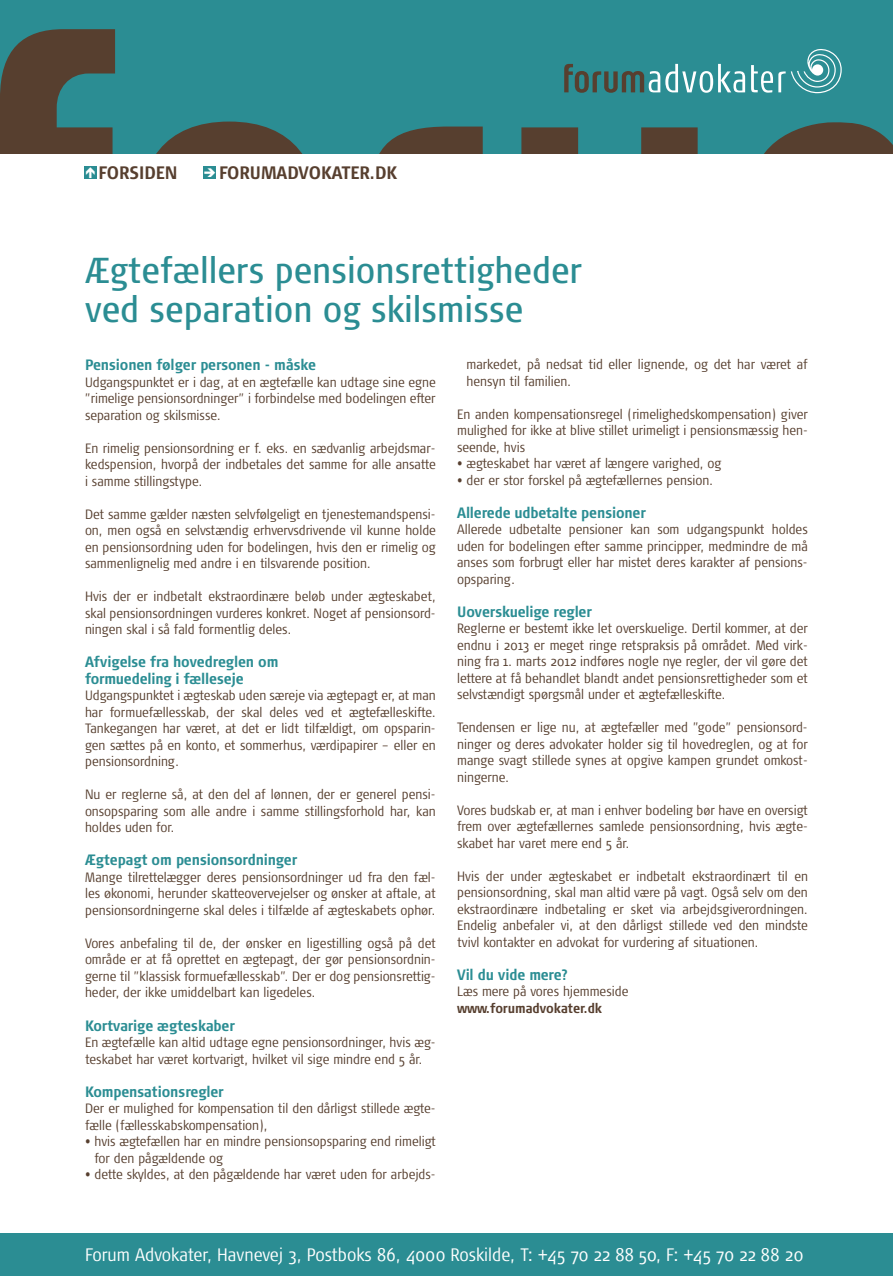
<style>
.page{position:relative;width:893px;height:1276px;background:#fff}
.page>*{position:absolute;margin:0;border:0;box-sizing:border-box;transform-origin:0 0}
.t1{font:36px/39px "Signa Cond";color:#2b8d93}
.t2{font:300 18px "Signa Cond";color:#fff}
.t3{font:700 18px "Signa Cond";color:#573f2f}
.t4{font:700 15px/16.5px "Signa Cond";color:#2b8d93}
.t5{font:300 13.5px/16.5px "Signa Cond";color:#573f2f;text-align:justify}
.t6{font:700 13.5px "Signa Cond";letter-spacing:-.005em;color:#573f2f}
.s1{color:#fff}
</style>
<div class="page">
<div style="left:0;top:1233px;width:893px;height:43px;background:#2b8d93"></div>
<div style="left:84px;top:166px;width:13px;height:13px;background:#2b8d93"></div>
<div style="left:204px;top:166px;width:12px;height:13px;background:#2b8d93"></div>
<div style="left:0;top:0;width:893px;height:153px;background:#2b8d93"></div>
<svg style="left:0;top:29px;width:115px;height:124px"></svg>
<svg style="left:157px;top:122px;width:145px;height:31px"></svg>
<svg style="left:380px;top:127px;width:103px;height:26px;background:#504a3d"></svg>
<svg style="left:521px;top:127px;width:177px;height:26px"></svg>
<svg style="left:764px;top:122px;width:129px;height:31px"></svg>
<svg style="left:564px;top:64px;width:181px;height:29px"></svg>
<svg style="left:751px;top:49px;width:91px;height:45px"></svg>
<h2 class="t3" style="left:99px;top:162px;width:81px">FORSIDEN</h2>
<h2 class="t3" style="left:203px;top:162px;width:195px"><span class="s1">➔</span> FORUMADVOKATER.DK</h2>
<h1 class="t1" style="left:85px;top:251px;width:499px">Ægtefællers pensionsrettigheder ved separation og skilsmisse</h1>
<p class="t4" style="left:85px;top:357px;width:233px">Pensionen følger personen - måske</p>
<p class="t5" style="left:85px;top:374px;width:352px">Udgangspunktet er i dag, at en ægtefælle kan udtage sine egne ”rimelige pensionsordninger” i forbindelse med bodelingen efter separation og skilsmisse.</p>
<p class="t5" style="left:85px;top:440px;width:352px">En rimelig pensionsordning er f. eks. en sædvanlig arbejdsmar&shy;kedspension, hvorpå der indbetales det samme for alle ansatte i samme stillingstype.</p>
<p class="t5" style="left:85px;top:506px;width:352px">Det samme gælder næsten selvfølgeligt en tjenestemandspensi&shy;on, men også en selvstændig erhvervsdrivende vil kunne holde en pensionsordning uden for bodelingen, hvis den er rimelig og sammenlignelig med andre i en tilsvarende position.</p>
<p class="t5" style="left:85px;top:588px;width:352px">Hvis der er indbetalt ekstraordinære beløb under ægteskabet, skal pensionsordningen vurderes konkret. Noget af pensionsord&shy;ningen skal i så fald formentlig deles.</p>
<p class="t4" style="left:85px;top:654px;width:195px">Afvigelse fra hovedreglen om formuedeling i fælleseje</p>
<p class="t5" style="left:85px;top:687px;width:352px">Udgangspunktet i ægteskab uden særeje via ægtepagt er, at man har formuefællesskab, der skal deles ved et ægtefælleskifte.<br>Tankegangen har været, at det er lidt tilfældigt, om opsparin&shy;gen sættes på en konto, et sommerhus, værdipapirer – eller en pensionsordning.</p>
<p class="t5" style="left:85px;top:786px;width:352px">Nu er reglerne så, at den del af lønnen, der er generel pensi&shy;onsopsparing som alle andre i samme stillingsforhold har, kan holdes uden for.</p>
<p class="t4" style="left:85px;top:852px;width:214px">Ægtepagt om pensionsordninger</p>
<p class="t5" style="left:85px;top:869px;width:352px">Mange tilrettelægger deres pensionsordninger ud fra den fæl&shy;les økonomi, herunder skatteovervejelser og ønsker at aftale, at pensionsordningerne skal deles i tilfælde af ægteskabets ophør.</p>
<p class="t5" style="left:85px;top:935px;width:352px">Vores anbefaling til de, der ønsker en ligestilling også på det område er at få oprettet en ægtepagt, der gør pensionsordnin&shy;gerne til ”klassisk formuefællesskab”. Der er dog pensionsrettig&shy;heder, der ikke umiddelbart kan ligedeles.</p>
<p class="t4" style="left:85px;top:1017px;width:151px">Kortvarige ægteskaber</p>
<p class="t5" style="left:85px;top:1034px;width:352px">En ægtefælle kan altid udtage egne pensionsordninger, hvis æg&shy;teskabet har været kortvarigt, hvilket vil sige mindre end 5 år.</p>
<p class="t4" style="left:85px;top:1083px;width:140px">Kompensationsregler</p>
<p class="t5" style="left:85px;top:1100px;width:352px">Der er mulighed for kompensation til den dårligst stillede ægte&shy;fælle (fællesskabskompensation),</p>
<p class="t5" style="left:94px;top:1133px;width:343px;text-indent:-9px">• hvis ægtefællen har en mindre pensionsopsparing end rimeligt for den pågældende og</p>
<p class="t5" style="left:85px;top:1166px;width:352px">• dette skyldes, at den pågældende har været uden for arbejds-</p>
<p class="t5" style="left:467px;top:356px;width:343px">markedet, på nedsat tid eller lignende, og det har været af hensyn til familien.</p>
<p class="t5" style="left:457px;top:406px;width:352px">En anden kompensationsregel (rimelighedskompensation) giver mulighed for ikke at blive stillet urimeligt i pensionsmæssig hen&shy;seende, hvis</p>
<p class="t5" style="left:457px;top:455px;width:266px">• ægteskabet har været af længere varighed, og</p>
<p class="t5" style="left:457px;top:472px;width:258px">• der er stor forskel på ægtefællernes pension.</p>
<p class="t4" style="left:457px;top:504px;width:190px">Allerede udbetalte pensioner</p>
<p class="t5" style="left:457px;top:521px;width:352px">Allerede udbetalte pensioner kan som udgangspunkt holdes uden for bodelingen efter samme principper, medmindre de må anses som forbrugt eller har mistet deres karakter af pensions&shy;opsparing.</p>
<p class="t4" style="left:457px;top:603px;width:136px">Uoverskuelige regler</p>
<p class="t5" style="left:457px;top:620px;width:352px">Reglerne er bestemt ikke let overskuelige. Dertil kommer, at der endnu i 2013 er meget ringe retspraksis på området. Med virk&shy;ning fra 1. marts 2012 indføres nogle nye regler, der vil gøre det lettere at få behandlet blandt andet pensionsrettigheder som et selvstændigt spørgsmål under et ægtefælleskifte.</p>
<p class="t5" style="left:457px;top:719px;width:352px">Tendensen er lige nu, at ægtefæller med ”gode” pensionsord&shy;ninger og deres advokater holder sig til hovedreglen, og at for mange svagt stillede synes at opgive kampen grundet omkost&shy;ningerne.</p>
<p class="t5" style="left:457px;top:802px;width:352px">Vores budskab er, at man i enhver bodeling bør have en oversigt frem over ægtefællernes samlede pensionsordning, hvis ægte&shy;skabet har varet mere end 5 år.</p>
<p class="t5" style="left:457px;top:868px;width:352px">Hvis der under ægteskabet er indbetalt ekstraordinært til en pensionsordning, skal man altid være på vagt. Også selv om den ekstraordinære indbetaling er sket via arbejdsgiverordningen.<br>Endelig anbefaler vi, at den dårligst stillede ved den mindste tvivl kontakter en advokat for vurdering af situationen.</p>
<p class="t4" style="left:457px;top:966px;width:113px">Vil du vide mere?</p>
<p class="t5" style="left:457px;top:983px;width:173px">Læs mere på vores hjemmeside</p>
<p class="t6" style="left:457px;top:1000px;width:146px">www.forumadvokater.dk</p>
<h2 class="t2" style="left:85px;top:1245px;width:720px">Forum Advokater, Havnevej 3, Postboks 86, 4000 Roskilde, T: +45 70 22 88 50, F: +45 70 22 88 20</h2>
</div>
